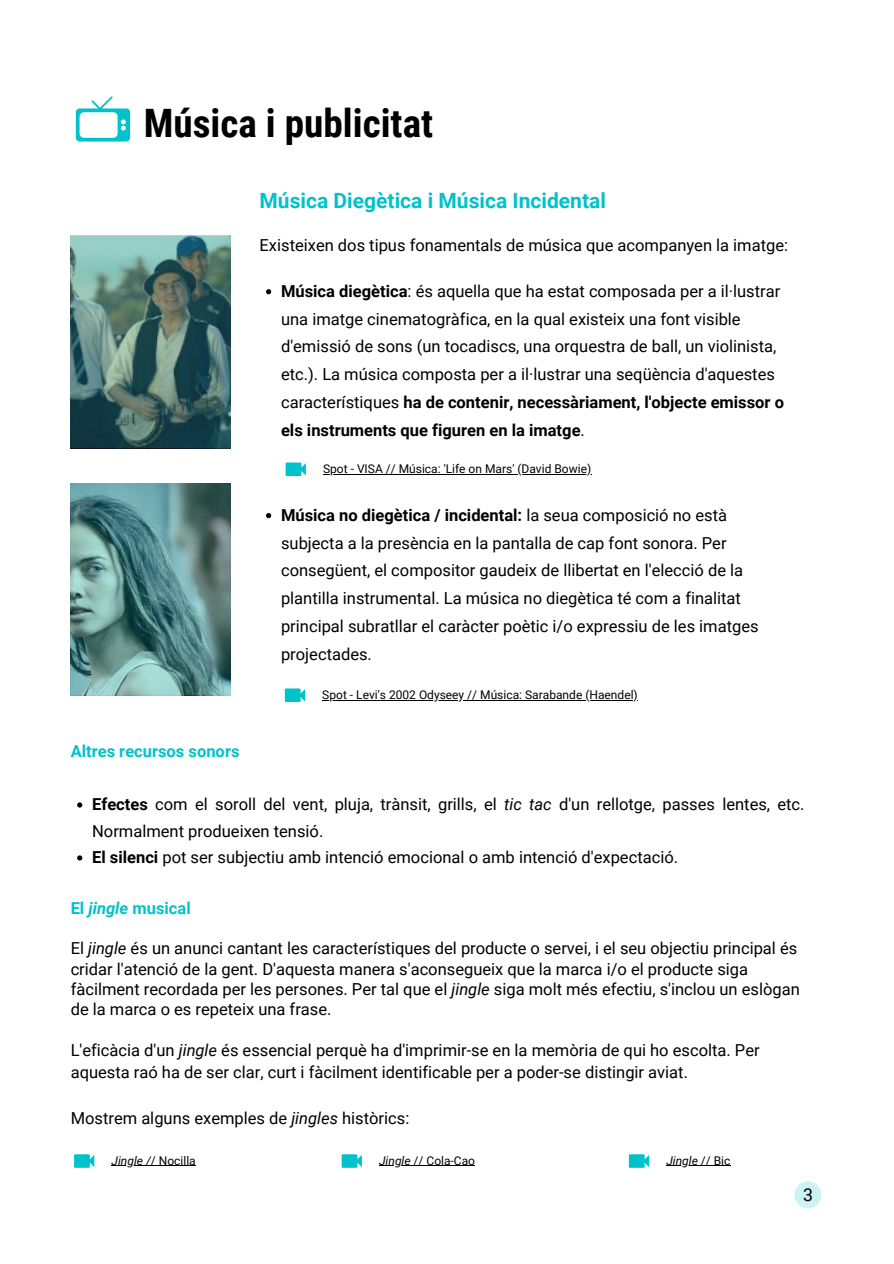
<style>
.page{position:relative;width:894px;height:1264px;background:#fff}
.page>*{position:absolute;margin:0;border:0;box-sizing:border-box;transform-origin:0 0}
.t1{font:700 39.15px "Roboto Condensed";color:#000}
.t2{font:700 21px "Roboto";color:#00c2cb}
.t3{font:17.7px "Roboto";color:#000}
.t4{font:16.5px/27.8px "Roboto";color:#000}
.t5{font:700 16.5px "Roboto";color:#00c2cb}
.t6{font:12px "Roboto";color:#000}
.t7{font:italic 12px "Roboto";color:#000}
.s1{font-weight:700}
.s2{font-style:italic}
.s3{font-style:normal}
</style>
<div class="page">
<svg style="left:285px;top:462px;width:21px;height:14px"></svg>
<svg style="left:71px;top:483px;width:160px;height:212px;background:#5f8c8b"></svg>
<svg style="left:266px;top:289px;width:5px;height:5px"></svg>
<svg style="left:266px;top:513px;width:5px;height:5px"></svg>
<hr style="left:323px;top:474px;width:268px;height:1px;background:#000">
<svg style="left:285px;top:688px;width:20px;height:14px"></svg>
<hr style="left:322px;top:699px;width:315px;height:1px;background:#000">
<svg style="left:77px;top:802px;width:5px;height:5px"></svg>
<svg style="left:77px;top:855px;width:5px;height:5px"></svg>
<svg style="left:74px;top:1154px;width:20px;height:13px"></svg>
<hr style="left:111px;top:1165px;width:40px;height:1px;background:#000">
<hr style="left:151px;top:1165px;width:45px;height:1px;background:#000">
<svg style="left:341px;top:1154px;width:21px;height:13px"></svg>
<hr style="left:379px;top:1165px;width:34px;height:1px;background:#000">
<hr style="left:413px;top:1165px;width:62px;height:1px;background:#000">
<svg style="left:628px;top:1154px;width:21px;height:13px"></svg>
<hr style="left:666px;top:1165px;width:34px;height:1px;background:#000">
<hr style="left:700px;top:1165px;width:30px;height:1px;background:#000">
<svg style="left:76px;top:96px;width:54px;height:45px"></svg>
<div style="left:794px;top:1181px;width:27px;height:27px;background:#ccf2f4;border-radius:50%"></div>
<svg style="left:71px;top:236px;width:160px;height:212px;background:#4e7470"></svg>
<h1 class="t1" style="left:144px;top:101px;width:291px">Música i publicitat</h1>
<p class="t2" style="left:259px;top:188px;width:348px">Música Diegètica i Música Incidental</p>
<p class="t4" style="left:259px;top:231px;width:530px">Existeixen dos tipus fonamentals de música que acompanyen la imatge:</p>
<p class="t4" style="left:281px;top:277px;width:504px"><span class="s1">Música diegètica</span>: és aquella que ha estat composada per a il·lustrar una imatge cinematogràfica, en la qual existeix una font visible d'emissió de sons (un tocadiscs, una orquestra de ball, un violinista, etc.). La música composta per a il·lustrar una seqüència d'aquestes característiques <span class="s1">ha de contenir, necessàriament, l'objecte emissor o els instruments que figuren en la imatge</span>.</p>
<p class="t6" style="left:323px;top:462px;width:269px">Spot - VISA // Música: 'Life on Mars' (David Bowie)</p>
<p class="t4" style="left:281px;top:501px;width:479px"><span class="s1">Música no diegètica / incidental:</span> la seua composició no està subjecta a la presència en la pantalla de cap font sonora. Per consegüent, el compositor gaudeix de llibertat en l'elecció de la plantilla instrumental. La música no diegètica té com a finalitat principal subratllar el caràcter poètic i/o expressiu de les imatges projectades.</p>
<p class="t5" style="left:71px;top:742px;width:170px">Altres recursos sonors</p>
<p class="t6" style="left:322px;top:688px;width:317px">Spot - Levi's 2002 Odyseey // Música: Sarabande (Haendel)</p>
<p class="t4" style="left:92px;top:791px;width:713px;line-height:26.4px"><span class="s1">Efectes</span> com el soroll del vent, pluja, trànsit, grills, el <span class="s2">tic tac</span> d'un rellotge, passes lentes, etc.<br>Normalment produeixen tensió.<br><span class="s1">El silenci</span> pot ser subjectiu amb intenció emocional o amb intenció d'expectació.</p>
<p class="t5" style="left:71px;top:899px;width:121px">El <span class="s2">jingle</span> musical</p>
<p class="t4" style="left:71px;top:938px;width:730px;line-height:20px">El <span class="s2">jingle</span> és un anunci cantant les característiques del producte o servei, i el seu objectiu principal és cridar l'atenció de la gent. D'aquesta manera s'aconsegueix que la marca i/o el producte siga fàcilment recordada per les persones. Per tal que el <span class="s2">jingle</span> siga molt més efectiu, s'inclou un eslògan de la marca o es repeteix una frase.</p>
<p class="t4" style="left:71px;top:1038px;width:690px;line-height:22.6px">L'eficàcia d'un <span class="s2">jingle</span> és essencial perquè ha d'imprimir-se en la memòria de qui ho escolta. Per aquesta raó ha de ser clar, curt i fàcilment identificable per a poder-se distingir aviat.</p>
<p class="t4" style="left:71px;top:1104px;width:340px">Mostrem alguns exemples de <span class="s2">jingles</span> històrics:</p>
<p class="t6" style="left:111px;top:1153px;width:86px"><span class="s2">Jingle /</span>/ Nocilla</p>
<p class="t6" style="left:379px;top:1153px;width:97px"><span class="s2">Jingle</span> // Cola-Cao</p>
<p class="t7" style="left:666px;top:1153px;width:66px">Jingle <span class="s3">// Bic</span></p>
<p class="t3" style="left:802px;top:1184px;width:11px">3</p>
</div>
